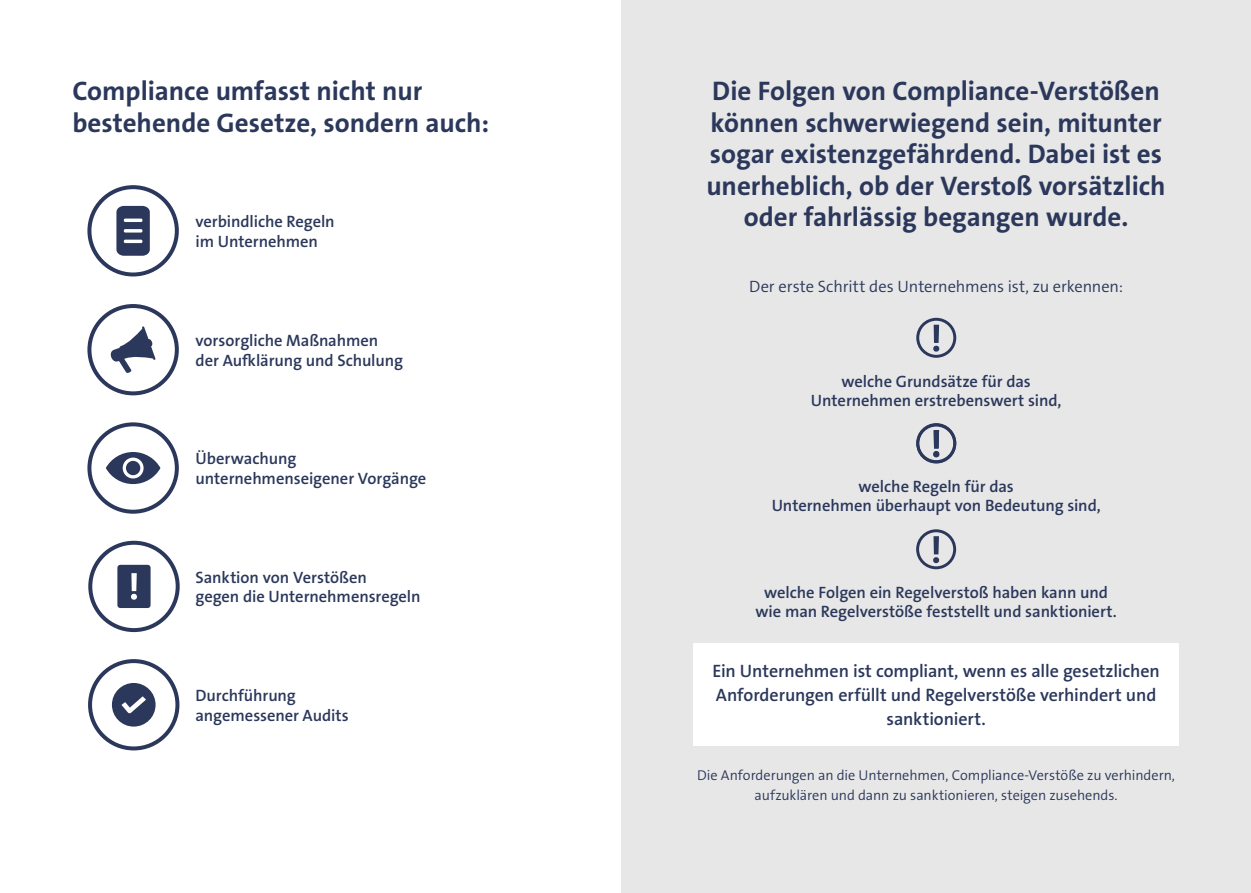
<style>
.page{position:relative;width:1251px;height:893px;background:#fff}
.page>*{position:absolute;margin:0;border:0;box-sizing:border-box;transform-origin:0 0}
.t1{font:700 27px/31.5px "The Sans Os F";color:#2b385b}
.t2{font:600 18px/24px "The Sans Os F";letter-spacing:-.005em;color:#2b385b;text-align:center}
.t3{font:600 16.5px/19.5px "The Sans Os F";letter-spacing:-.005em;color:#2b385b}
.t4{font:300 16.5px "The Sans Os F";letter-spacing:-.01em;color:#2b385b}
.t5{font:300 14.25px/19.5px "The Sans Os F";letter-spacing:-.005em;color:#2b385b;text-align:center}
</style>
<div class="page">
<div style="left:621px;top:0;width:629px;height:893px;background:#e7e7e7"></div>
<div style="left:693px;top:644px;width:485px;height:102px;background:#fff"></div>
<div style="left:915px;top:529px;width:40px;height:40px;border:3px solid #2b385b;border-radius:50%"></div>
<div style="left:933px;top:536px;width:5px;height:18px;border:2px solid #2b385b"></div>
<svg style="left:933px;top:558px;width:6px;height:6px"></svg>
<div style="left:916px;top:318px;width:40px;height:40px;border:3px solid #2b385b;border-radius:50%"></div>
<div style="left:933px;top:325px;width:5px;height:18px;border:2px solid #2b385b"></div>
<svg style="left:933px;top:346px;width:6px;height:6px"></svg>
<div style="left:916px;top:423px;width:40px;height:40px;border:3px solid #2b385b;border-radius:50%"></div>
<div style="left:916px;top:424px;width:40px;height:40px;border:3px solid #2b385b;border-radius:50%"></div>
<div style="left:933px;top:430px;width:5px;height:19px;border:2px solid #2b385b"></div>
<svg style="left:933px;top:452px;width:6px;height:6px"></svg>
<svg style="left:87px;top:304px;width:92px;height:91px"></svg>
<svg style="left:88px;top:541px;width:92px;height:91px"></svg>
<svg style="left:88px;top:659px;width:91px;height:91px"></svg>
<svg style="left:87px;top:185px;width:92px;height:91px"></svg>
<hr style="left:124px;top:219px;width:18px;height:3px;background:#fff">
<svg style="left:124px;top:229px;width:18px;height:4px"></svg>
<hr style="left:124px;top:240px;width:18px;height:3px;background:#fff">
<svg style="left:87px;top:422px;width:92px;height:92px"></svg>
<div style="left:126px;top:461px;width:14px;height:14px;background:#2b385b;border-radius:50%"></div>
<h1 class="t1" style="left:72px;top:75px;width:418px">Compliance umfasst nicht nur bestehende Gesetze, sondern auch:</h1>
<h1 class="t1" style="left:706px;top:75px;width:460px;text-align:center">Die Folgen von Compliance-Verstößen können schwerwiegend sein, mitunter sogar existenzgefährdend. Dabei ist es unerheblich, ob der Verstoß vorsätzlich oder fahrlässig begangen wurde.</h1>
<p class="t3" style="left:195px;top:212px;width:141px">verbindliche Regeln im Unternehmen</p>
<p class="t3" style="left:195px;top:331px;width:209px">vorsorgliche Maßnahmen der Aufklärung und Schulung</p>
<p class="t3" style="left:195px;top:449px;width:232px">Überwachung unternehmenseigener Vorgänge</p>
<p class="t3" style="left:195px;top:568px;width:226px">Sanktion von Verstößen<br>gegen die Unternehmensregeln</p>
<p class="t3" style="left:195px;top:686px;width:155px">Durchführung angemessener Audits</p>
<p class="t4" style="left:749px;top:275px;width:375px">Der erste Schritt des Unternehmens ist, zu erkennen:</p>
<p class="t3" style="left:810px;top:371px;width:252px;text-align:center">welche Grundsätze für das<br>Unternehmen erstrebenswert sind,</p>
<p class="t3" style="left:771px;top:477px;width:330px;text-align:center">welche Regeln für das<br>Unternehmen überhaupt von Bedeutung sind,</p>
<p class="t3" style="left:755px;top:582px;width:362px;text-align:center">welche Folgen ein Regelverstoß haben kann und wie man Regelverstöße feststellt und sanktioniert.</p>
<p class="t2" style="left:712px;top:659px;width:449px">Ein Unternehmen ist compliant, wenn es alle gesetzlichen<br>Anforderungen erfüllt und Regelverstöße verhindert und sanktioniert.</p>
<p class="t5" style="left:697px;top:766px;width:479px">Die Anforderungen an die Unternehmen, Compliance-Verstöße zu verhindern, aufzuklären und dann zu sanktionieren, steigen zusehends.</p>
</div>
